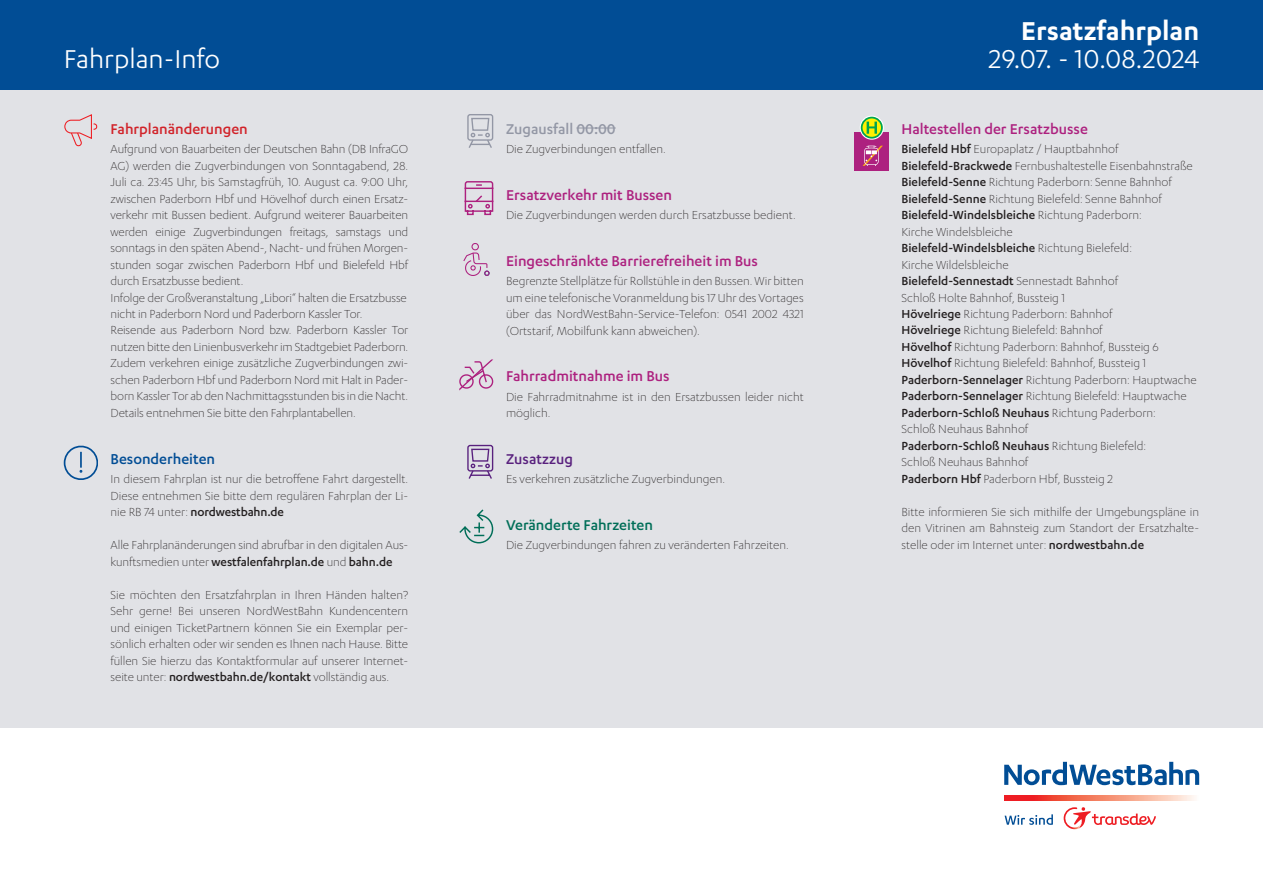
<style>
.page{position:relative;width:1263px;height:893px;background:#fff}
.page>*{position:absolute;margin:0;border:0;box-sizing:border-box;transform-origin:0 0}
.t1{font:30px "Karbon";color:#fff}
.t2{font:600 30px "Karbon";color:#fff}
.t3{font:500 16.5px "Karbon";color:#ad217f}
.t4{font:500 16.5px "Karbon";color:#006e58}
.t5{font:500 16.5px "Karbon";color:#d1232a}
.t6{font:500 16.5px "Karbon";color:#9397a5}
.t7{font:500 16.5px "Karbon";color:#014d95}
.t8{font:500 16.5px "Karbon";color:#59217e}
.t9{font:300 13.5px/16.5px "Karbon";letter-spacing:-.005em;color:#231f20;text-align:justify}
.s1{font-weight:500}
</style>
<div class="page">
<div style="left:0;top:0;width:1263px;height:727px;background:#e1e2e6"></div>
<div style="left:0;top:0;width:1263px;height:89px;background:#014d95"></div>
<div style="left:855px;top:132px;width:34px;height:39px;background:#ad217f"></div>
<svg style="left:862px;top:146px;width:21px;height:20px"></svg>
<svg style="left:860px;top:116px;width:24px;height:24px"></svg>
<svg style="left:862px;top:118px;width:20px;height:20px"></svg>
<div style="left:861px;top:117px;width:22px;height:22px;border:2px solid #00a54f;border-radius:50%"></div>
<svg style="left:867px;top:122px;width:10px;height:12px"></svg>
<svg style="left:1004px;top:796px;width:190px;height:4px"></svg>
<svg style="left:1004px;top:814px;width:49px;height:11px"></svg>
<svg style="left:1082px;top:807px;width:74px;height:20px"></svg>
<img style="left:1063px;top:807px;width:19px;height:22px">
<svg style="left:1004px;top:762px;width:195px;height:23px"></svg>
<svg style="left:64px;top:446px;width:34px;height:34px"></svg>
<svg style="left:64px;top:114px;width:34px;height:33px"></svg>
<svg style="left:463px;top:243px;width:27px;height:33px"></svg>
<svg style="left:459px;top:359px;width:34px;height:31px"></svg>
<svg style="left:467px;top:114px;width:26px;height:34px"></svg>
<hr style="left:576px;top:128px;width:40px;height:1px;background:#9397a5">
<svg style="left:465px;top:181px;width:28px;height:34px"></svg>
<svg style="left:467px;top:445px;width:26px;height:34px"></svg>
<svg style="left:459px;top:509px;width:34px;height:34px"></svg>
<h1 class="t1" style="left:64px;top:42px;width:158px">Fahrplan-Info</h1>
<p class="t5" style="left:111px;top:119px;width:139px">Fahrplanänderungen</p>
<p class="t9" style="left:111px;top:140px;width:299px;text-align:left">Aufgrund von Bauarbeiten der Deutschen Bahn (DB InfraGO AG) werden die Zugverbindungen von Sonntagabend, 28.<br>Juli ca. 23:45 Uhr, bis Samstagfrüh, 10. August ca. 9:00 Uhr, zwischen Paderborn Hbf und Hövelhof durch einen Ersatz&shy;verkehr mit Bussen bedient. Aufgrund weiterer Bauarbeiten werden einige Zugverbindungen freitags, samstags und sonntags in den späten Abend-, Nacht- und frühen Morgen&shy;stunden sogar zwischen Paderborn Hbf und Bielefeld Hbf durch Ersatzbusse bedient.<br>Infolge der Großveranstaltung „Libori“ halten die Ersatzbusse nicht in Paderborn Nord und Paderborn Kassler Tor.<br>Reisende aus Paderborn Nord bzw. Paderborn Kassler Tor nutzen bitte den Linienbusverkehr im Stadtgebiet Paderborn.<br>Zudem verkehren einige zusätzliche Zugverbindungen zwi&shy;schen Paderborn Hbf und Paderborn Nord mit Halt in Pader&shy;born Kassler Tor ab den Nachmittagsstunden bis in die Nacht.<br>Details entnehmen Sie bitte den Fahrplantabellen.</p>
<p class="t7" style="left:111px;top:449px;width:106px">Besonderheiten</p>
<p class="t9" style="left:111px;top:470px;width:299px">In diesem Fahrplan ist nur die betroffene Fahrt dargestellt.<br>Diese entnehmen Sie bitte dem regulären Fahrplan der Li&shy;nie RB 74 unter: <span class="s1">nordwestbahn.de</span></p>
<p class="t9" style="left:111px;top:536px;width:299px">Alle Fahrplanänderungen sind abrufbar in den digitalen Aus&shy;kunftsmedien unter <span class="s1">westfalenfahrplan.de</span> und <span class="s1">bahn.de</span></p>
<p class="t9" style="left:111px;top:586px;width:299px">Sie möchten den Ersatzfahrplan in Ihren Händen halten?<br>Sehr gerne! Bei unseren NordWestBahn Kundencentern und einigen TicketPartnern können Sie ein Exemplar per&shy;sönlich erhalten oder wir senden es Ihnen nach Hause. Bitte füllen Sie hierzu das Kontaktformular auf unserer Internet&shy;seite unter: <span class="s1">nordwestbahn.de/kontakt</span> vollständig aus.</p>
<p class="t6" style="left:506px;top:119px;width:111px">Zugausfall 00:00</p>
<p class="t9" style="left:506px;top:140px;width:161px">Die Zugverbindungen entfallen.</p>
<p class="t3" style="left:506px;top:185px;width:167px">Ersatzverkehr mit Bussen</p>
<p class="t9" style="left:506px;top:206px;width:291px">Die Zugverbindungen werden durch Ersatzbusse bedient.</p>
<p class="t3" style="left:506px;top:251px;width:253px">Eingeschränkte Barrierefreiheit im Bus</p>
<p class="t9" style="left:506px;top:272px;width:299px">Begrenzte Stellplätze für Rollstühle in den Bussen. Wir bitten um eine telefonische Voranmeldung bis 17 Uhr des Vortages über das NordWestBahn-Service-Telefon: 0541 2002 4321 (Ortstarif, Mobilfunk kann abweichen).</p>
<p class="t3" style="left:506px;top:367px;width:165px">Fahrradmitnahme im Bus</p>
<p class="t9" style="left:506px;top:388px;width:299px">Die Fahrradmitnahme ist in den Ersatzbussen leider nicht möglich.</p>
<p class="t8" style="left:506px;top:449px;width:68px">Zusatzzug</p>
<p class="t9" style="left:506px;top:470px;width:220px">Es verkehren zusätzliche Zugverbindungen.</p>
<p class="t4" style="left:506px;top:515px;width:148px">Veränderte Fahrzeiten</p>
<p class="t9" style="left:506px;top:536px;width:284px">Die Zugverbindungen fahren zu veränderten Fahrzeiten.</p>
<h1 class="t2" style="left:1021px;top:13px;width:179px">Ersatzfahrplan</h1>
<h1 class="t1" style="left:989px;top:42px;width:212px">29.07. - 10.08.2024</h1>
<p class="t3" style="left:901px;top:119px;width:188px">Haltestellen der Ersatzbusse</p>
<p class="t9" style="left:901px;top:140px;width:297px;text-align:left"><span class="s1">Bielefeld Hbf</span> Europaplatz / Hauptbahnhof <span class="s1">Bielefeld-Brackwede</span> Fernbushaltestelle Eisenbahnstraße <span class="s1">Bielefeld-Senne</span> Richtung Paderborn: Senne Bahnhof <span class="s1">Bielefeld-Senne</span> Richtung Bielefeld: Senne Bahnhof <span class="s1">Bielefeld-Windelsbleiche</span> Richtung Paderborn:<br>Kirche Windelsbleiche<br><span class="s1">Bielefeld-Windelsbleiche</span> Richtung Bielefeld:<br>Kirche Wildelsbleiche<br><span class="s1">Bielefeld-Sennestadt</span> Sennestadt Bahnhof<br>Schloß Holte Bahnhof, Bussteig 1<br><span class="s1">Hövelriege</span> Richtung Paderborn: Bahnhof<br><span class="s1">Hövelriege</span> Richtung Bielefeld: Bahnhof<br><span class="s1">Hövelhof</span> Richtung Paderborn: Bahnhof, Bussteig 6<br><span class="s1">Hövelhof</span> Richtung Bielefeld: Bahnhof, Bussteig 1<br><span class="s1">Paderborn-Sennelager</span> Richtung Paderborn: Hauptwache <span class="s1">Paderborn-Sennelager</span> Richtung Bielefeld: Hauptwache <span class="s1">Paderborn-Schloß Neuhaus</span> Richtung Paderborn:<br>Schloß Neuhaus Bahnhof<br><span class="s1">Paderborn-Schloß Neuhaus</span> Richtung Bielefeld:<br>Schloß Neuhaus Bahnhof<br><span class="s1">Paderborn Hbf</span> Paderborn Hbf, Bussteig 2</p>
<p class="t9" style="left:901px;top:503px;width:299px">Bitte informieren Sie sich mithilfe der Umgebungspläne in den Vitrinen am Bahnsteig zum Standort der Ersatzhalte&shy;stelle oder im Internet unter: <span class="s1">nordwestbahn.de</span></p>
</div>
